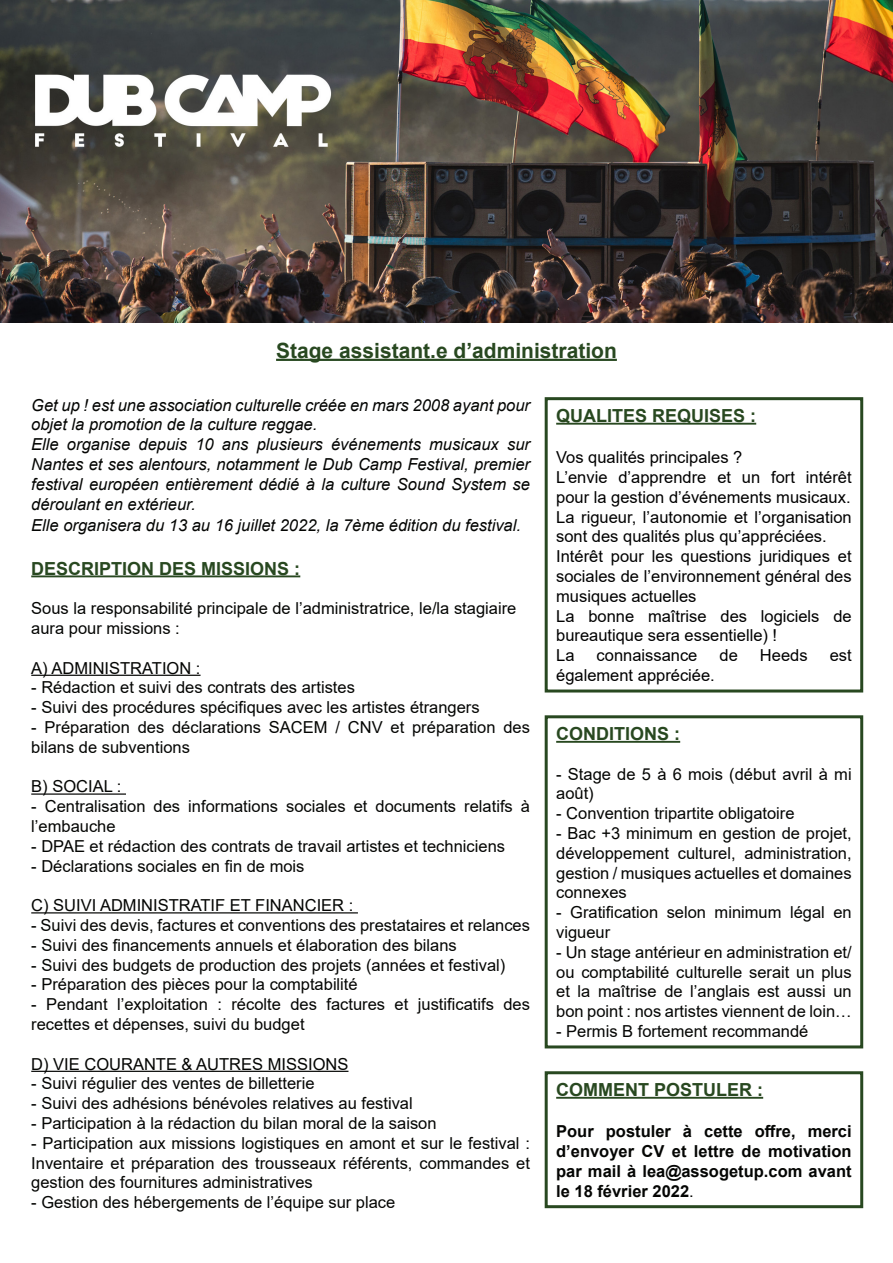
<style>
.page{position:relative;width:893px;height:1263px;background:#fff}
.page>*{position:absolute;margin:0;border:0;box-sizing:border-box;transform-origin:0 0}
.t1{font:700 21px "Arial";color:#284820}
.t2{font:700 18px "Arial";color:#284820}
.t3{font:16.5px/19.8px "Arial";color:#040503}
.t4{font:16.5px/19.8px "Arial";color:#000}
.t5{font:italic 16.5px/19.8px "Arial";color:#040503}
.t6{font:700 16.5px/19.8px "Arial";color:#040503;text-align:justify}
.s1{font-weight:400}
</style>
<div class="page">
<img style="left:0;top:0;width:893px;height:323px">
<hr style="left:31px;top:575px;width:269px;height:2px;background:#284820">
<hr style="left:31px;top:675px;width:170px;height:1px;background:#040503">
<hr style="left:31px;top:793px;width:95px;height:2px;background:#040503">
<hr style="left:31px;top:912px;width:327px;height:1px;background:#040503">
<hr style="left:31px;top:1071px;width:317px;height:1px;background:#040503">
<hr style="left:276px;top:359px;width:341px;height:2px;background:#284820">
<hr style="left:556px;top:741px;width:124px;height:2px;background:#284820">
<div style="left:545px;top:715px;width:318px;height:333px;border:3px solid #284820"></div>
<hr style="left:556px;top:423px;width:200px;height:2px;background:#284820">
<div style="left:545px;top:397px;width:318px;height:295px;border:3px solid #284820"></div>
<hr style="left:556px;top:1097px;width:207px;height:2px;background:#284820">
<div style="left:545px;top:1071px;width:318px;height:137px;border:3px solid #284820"></div>
<p class="t1" style="left:276px;top:335px;width:342px">Stage assistant.e d’administration</p>
<p class="t5" style="left:31px;top:395px;width:500px">Get up ! est une association culturelle créée en mars 2008 ayant pour objet la promotion de la culture reggae.</p>
<p class="t5" style="left:31px;top:435px;width:500px;text-align:justify">Elle organise depuis 10 ans plusieurs événements musicaux sur Nantes et ses alentours, notamment le Dub Camp Festival, premier festival européen entièrement dédié à la culture Sound System se déroulant en extérieur.</p>
<p class="t5" style="left:31px;top:516px;width:491px">Elle organisera du 13 au 16 juillet 2022, la 7ème édition du festival.</p>
<p class="t2" style="left:31px;top:555px;width:271px">DESCRIPTION DES MISSIONS :</p>
<p class="t3" style="left:31px;top:598px;width:487px">Sous la responsabilité principale de l’administratrice, le/la stagiaire aura pour missions :</p>
<p class="t3" style="left:31px;top:658px;width:171px">A) ADMINISTRATION :</p>
<p class="t3" style="left:31px;top:677px;width:325px">- Rédaction et suivi des contrats des artistes</p>
<p class="t3" style="left:31px;top:697px;width:450px">- Suivi des procédures spécifiques avec les artistes étrangers</p>
<p class="t3" style="left:31px;top:717px;width:500px">- Préparation des déclarations SACEM / CNV et préparation des bilans de subventions</p>
<p class="t3" style="left:31px;top:776px;width:92px">B) SOCIAL :</p>
<p class="t3" style="left:31px;top:796px;width:500px">- Centralisation des informations sociales et documents relatifs à l’embauche</p>
<p class="t3" style="left:31px;top:836px;width:475px">- DPAE et rédaction des contrats de travail artistes et techniciens</p>
<p class="t3" style="left:31px;top:856px;width:275px">- Déclarations sociales en fin de mois</p>
<p class="t3" style="left:31px;top:895px;width:324px">C) SUIVI ADMINISTRATIF ET FINANCIER :</p>
<p class="t3" style="left:31px;top:915px;width:500px">- Suivi des devis, factures et conventions des prestataires et relances</p>
<p class="t3" style="left:31px;top:935px;width:427px">- Suivi des financements annuels et élaboration des bilans</p>
<p class="t3" style="left:31px;top:955px;width:476px">- Suivi des budgets de production des projets (années et festival)</p>
<p class="t3" style="left:31px;top:974px;width:328px">- Préparation des pièces pour la comptabilité</p>
<p class="t3" style="left:31px;top:994px;width:500px">- Pendant l’exploitation : récolte des factures et justificatifs des recettes et dépenses, suivi du budget</p>
<p class="t3" style="left:31px;top:1054px;width:319px">D) VIE COURANTE &amp; AUTRES MISSIONS</p>
<p class="t3" style="left:31px;top:1073px;width:285px">- Suivi régulier des ventes de billetterie</p>
<p class="t3" style="left:31px;top:1093px;width:383px">- Suivi des adhésions bénévoles relatives au festival</p>
<p class="t3" style="left:31px;top:1113px;width:407px">- Participation à la rédaction du bilan moral de la saison</p>
<p class="t3" style="left:31px;top:1133px;width:500px;text-align:justify">- Participation aux missions logistiques en amont et sur le festival :<br>Inventaire et préparation des trousseaux référents, commandes et gestion des fournitures administratives</p>
<p class="t3" style="left:31px;top:1192px;width:366px">- Gestion des hébergements de l’équipe sur place</p>
<p class="t2" style="left:556px;top:403px;width:202px">QUALITES REQUISES :</p>
<p class="t4" style="left:556px;top:447px;width:188px">Vos qualités principales ?</p>
<p class="t4" style="left:556px;top:467px;width:297px">L’envie d’apprendre et un fort intérêt pour la gestion d’événements musicaux.</p>
<p class="t4" style="left:556px;top:507px;width:297px">La rigueur, l’autonomie et l’organisation sont des qualités plus qu’appréciées.</p>
<p class="t4" style="left:556px;top:546px;width:297px;text-align:justify">Intérêt pour les questions juridiques et sociales de l’environnement général des musiques actuelles</p>
<p class="t4" style="left:556px;top:606px;width:297px">La bonne maîtrise des logiciels de bureautique sera essentielle) !</p>
<p class="t4" style="left:556px;top:645px;width:20px">La</p>
<p class="t4" style="left:597px;top:645px;width:102px">connaissance</p>
<p class="t4" style="left:719px;top:645px;width:20px">de</p>
<p class="t4" style="left:760px;top:645px;width:49px">Heeds</p>
<p class="t4" style="left:830px;top:645px;width:24px">est</p>
<p class="t4" style="left:556px;top:665px;width:160px">également appréciée.</p>
<p class="t2" style="left:556px;top:721px;width:126px">CONDITIONS :</p>
<p class="t3" style="left:556px;top:764px;width:297px">- Stage de 5 à 6 mois (début avril à mi août)</p>
<p class="t3" style="left:556px;top:803px;width:240px">- Convention tripartite obligatoire</p>
<p class="t3" style="left:556px;top:823px;width:297px;text-align:justify">- Bac +3 minimum en gestion de projet, développement culturel, administration, gestion / musiques actuelles et domaines connexes</p>
<p class="t3" style="left:556px;top:902px;width:297px">- Gratification selon minimum légal en vigueur</p>
<p class="t3" style="left:556px;top:942px;width:297px;text-align:justify">- Un stage antérieur en administration et/ ou comptabilité culturelle serait un plus et la maîtrise de l’anglais est aussi un bon point : nos artistes viennent de loin…</p>
<p class="t3" style="left:556px;top:1021px;width:254px">- Permis B fortement recommandé</p>
<p class="t2" style="left:556px;top:1077px;width:208px">COMMENT POSTULER :</p>
<p class="t6" style="left:556px;top:1122px;width:297px">Pour postuler à cette offre, merci d’envoyer CV et lettre de motivation par mail à lea@assogetup.com avant le 18 février 2022<span class="s1">.</span></p>
</div>
